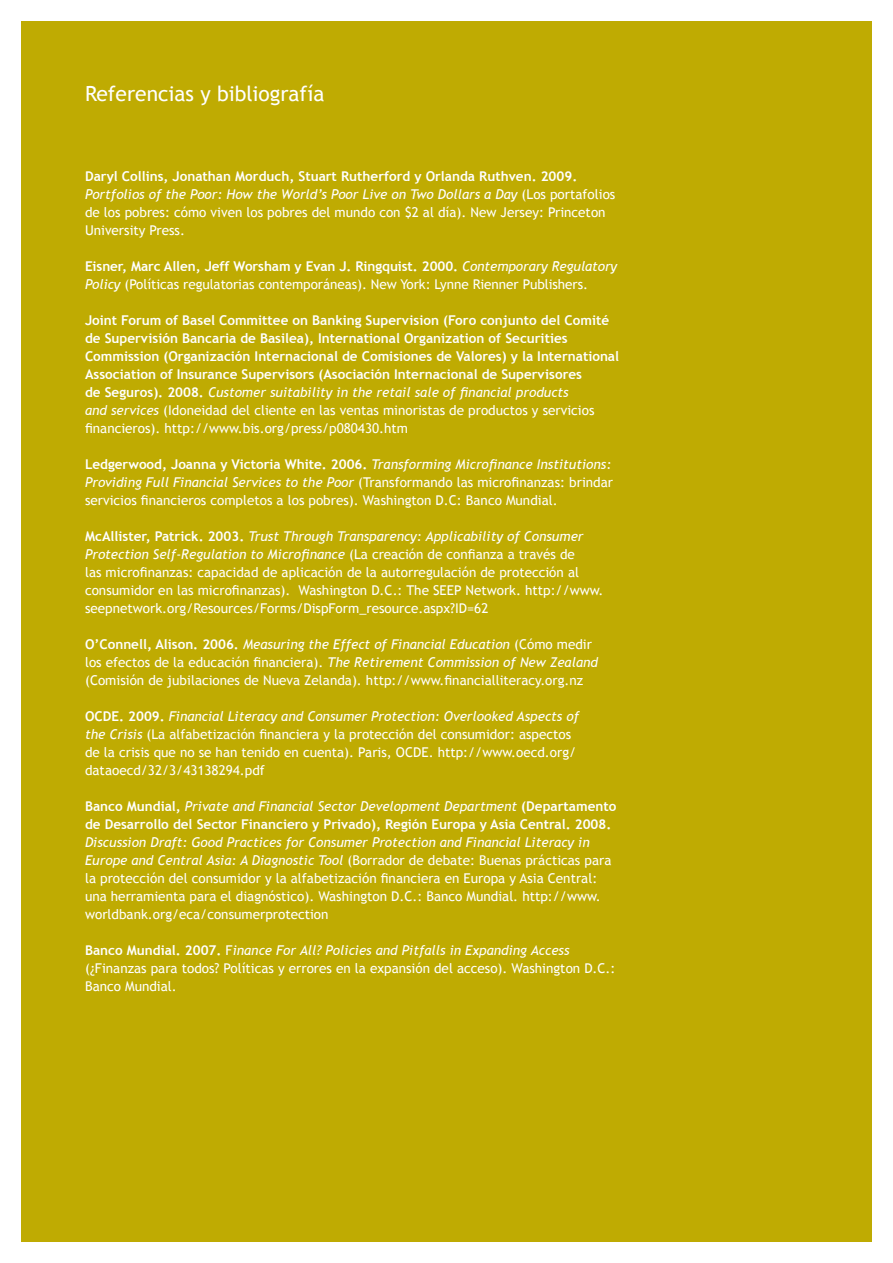
<style>
.page{position:relative;width:893px;height:1263px;background:#fff}
.page>*{position:absolute;margin:0;border:0;box-sizing:border-box;transform-origin:0 0}
.t1{font:21px "Trebuchet MS";color:#fff}
.t2{font:13.5px/18px "Trebuchet MS";color:#fff}
.t3{font:700 13.5px/18px "Trebuchet MS";color:#fff}
.s1{font-weight:700}
.s2{font-style:italic}
.s3{font-weight:400;font-style:italic}
.s4{font-weight:400}
</style>
<div class="page">
<div style="left:21px;top:21px;width:851px;height:1221px;background:#bfab02"></div>
<p class="t1" style="left:85px;top:81px;width:241px">Referencias y bibliografía</p>
<p class="t2" style="left:85px;top:167px;width:532px"><span class="s1">Daryl Collins, Jonathan Morduch, Stuart Rutherford y Orlanda Ruthven. 2009.<br></span><span class="s2">Portfolios of the Poor: How the World’s Poor Live on Two Dollars a Day</span> (Los portafolios de los pobres: cómo viven los pobres del mundo con $2 al día). New Jersey: Princeton University Press.</p>
<p class="t2" style="left:85px;top:257px;width:534px"><span class="s1">Eisner, Marc Allen, Jeff Worsham y Evan J. Ringquist. 2000.</span> <span class="s2">Contemporary Regulatory<br>Policy</span> (Políticas regulatorias contemporáneas). New York: Lynne Rienner Publishers.</p>
<p class="t3" style="left:85px;top:311px;width:536px">Joint Forum of Basel Committee on Banking Supervision (Foro conjunto del Comité de Supervisión Bancaria de Basilea), International Organization of Securities Commission (Organización Internacional de Comisiones de Valores) y la International Association of Insurance Supervisors (Asociación Internacional de Supervisores<br>de Seguros). 2008. <span class="s3">Customer suitability in the retail sale of financial products<br>and services</span> <span class="s4">(Idoneidad del cliente en las ventas minoristas de productos y servicios financieros). http://www.bis.org/press/p080430.htm</span></p>
<p class="t2" style="left:85px;top:455px;width:529px"><span class="s1">Ledgerwood, Joanna y Victoria White. 2006.</span> <span class="s2">Transforming Microfinance Institutions:<br>Providing Full Financial Services to the Poor</span> (Transformando las microfinanzas: brindar servicios financieros completos a los pobres). Washington D.C: Banco Mundial.</p>
<p class="t2" style="left:85px;top:527px;width:520px"><span class="s1">McAllister, Patrick. 2003.</span> <span class="s2">Trust Through Transparency: Applicability of Consumer Protection Self-Regulation to Microfinance</span> (La creación de confianza a través de<br>las microfinanzas: capacidad de aplicación de la autorregulación de protección al consumidor en las microfinanzas). Washington D.C.: The SEEP Network. http://www. seepnetwork.org/Resources/Forms/DispForm_resource.aspx?ID=62</p>
<p class="t2" style="left:85px;top:635px;width:514px"><span class="s1">O’Connell, Alison. 2006.</span> <span class="s2">Measuring the Effect of Financial Education</span> (Cómo medir los efectos de la educación financiera). <span class="s2">The Retirement Commission of New Zealand </span>(Comisión de jubilaciones de Nueva Zelanda). http://www.financialliteracy.org.nz</p>
<p class="t2" style="left:85px;top:707px;width:496px"><span class="s1">OCDE. 2009.</span> <span class="s2">Financial Literacy and Consumer Protection: Overlooked Aspects of the Crisis</span> (La alfabetización financiera y la protección del consumidor: aspectos de la crisis que no se han tenido en cuenta). Paris, OCDE. http://www.oecd.org/ dataoecd/32/3/43138294.pdf</p>
<p class="t2" style="left:85px;top:797px;width:533px"><span class="s1">Banco Mundial,</span> <span class="s2">Private and Financial Sector Development Department</span> <span class="s1">(Departamento de Desarrollo del Sector Financiero y Privado), Región Europa y Asia Central. 2008.<br></span><span class="s2">Discussion Draft: Good Practices for Consumer Protection and Financial Literacy in Europe and Central Asia: A Diagnostic Tool</span> (Borrador de debate: Buenas prácticas para la protección del consumidor y la alfabetización financiera en Europa y Asia Central: una herramienta para el diagnóstico). Washington D.C.: Banco Mundial. http://www. worldbank.org/eca/consumerprotection</p>
<p class="t2" style="left:85px;top:941px;width:532px"><span class="s1">Banco Mundial. 2007.</span> F<span class="s2">inance For All? Policies and Pitfalls in Expanding Access </span>(¿Finanzas para todos? Políticas y errores en la expansión del acceso). Washington D.C.:<br>Banco Mundial.</p>
</div>
